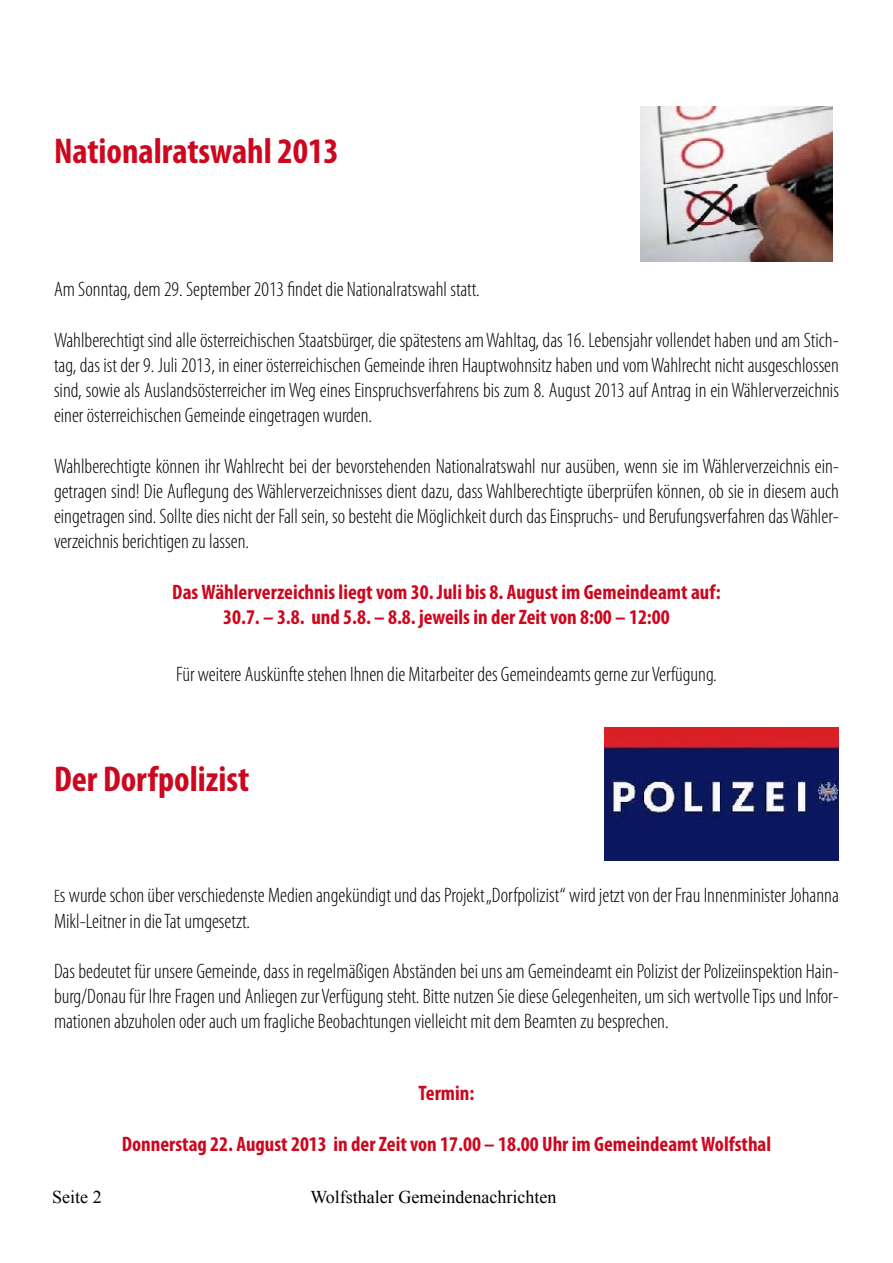
<style>
.page{position:relative;width:893px;height:1263px;background:#fff}
.page>*{position:absolute;margin:0;border:0;box-sizing:border-box;transform-origin:0 0}
.t1{font:700 condensed 36px "Myriad Pro";color:#cc071e}
.t2{font:300 condensed 21px/25.2px "Myriad Pro";color:#000;text-align:justify}
.t3{font:700 condensed 21px/25.2px "Myriad Pro";color:#cc071e;text-align:center}
.t4{font:18px "Times New Roman";color:#000}
.s1{font-size:18px}
</style>
<div class="page">
<img style="left:641px;top:106px;width:191px;height:156px">
<img style="left:604px;top:727px;width:235px;height:133px">
<h1 class="t1" style="left:54px;top:129px;width:286px">Nationalratswahl 2013</h1>
<p class="t2" style="left:54px;top:277px;width:427px">Am Sonntag, dem 29. September 2013 findet die Nationalratswahl statt.</p>
<p class="t2" style="left:54px;top:327px;width:786px">Wahlberechtigt sind alle österreichischen Staatsbürger, die spätestens am Wahltag, das 16. Lebensjahr vollendet haben und am Stich&shy;tag, das ist der 9. Juli 2013, in einer österreichischen Gemeinde ihren Hauptwohnsitz haben und vom Wahlrecht nicht ausgeschlossen sind, sowie als Auslandsösterreicher im Weg eines Einspruchsverfahrens bis zum 8. August 2013 auf Antrag in ein Wählerverzeichnis einer österreichischen Gemeinde eingetragen wurden.</p>
<p class="t2" style="left:54px;top:453px;width:786px">Wahlberechtigte können ihr Wahlrecht bei der bevorstehenden Nationalratswahl nur ausüben, wenn sie im Wählerverzeichnis ein&shy;getragen sind! Die Auflegung des Wählerverzeichnisses dient dazu, dass Wahlberechtigte überprüfen können, ob sie in diesem auch eingetragen sind. Sollte dies nicht der Fall sein, so besteht die Möglichkeit durch das Einspruchs- und Berufungsverfahren das Wähler&shy;verzeichnis berichtigen zu lassen.</p>
<p class="t3" style="left:172px;top:579px;width:550px">Das Wählerverzeichnis liegt vom 30. Juli bis 8. August im Gemeindeamt auf:<br>30.7. – 3.8. und 5.8. – 8.8. jeweils in der Zeit von 8:00 – 12:00</p>
<p class="t2" style="left:176px;top:662px;width:542px">Für weitere Auskünfte stehen Ihnen die Mitarbeiter des Gemeindeamts gerne zur Verfügung.</p>
<h1 class="t1" style="left:54px;top:756px;width:197px">Der Dorfpolizist</h1>
<p class="t2" style="left:54px;top:883px;width:786px"><span class="s1">E</span>s wurde schon über verschiedenste Medien angekündigt und das Projekt „Dorfpolizist“ wird jetzt von der Frau Innenminister Johanna<br>Mikl-Leitner in die Tat umgesetzt.</p>
<p class="t2" style="left:54px;top:958px;width:786px">Das bedeutet für unsere Gemeinde, dass in regelmäßigen Abständen bei uns am Gemeindeamt ein Polizist der Polizeiinspektion Hain&shy;burg/Donau für Ihre Fragen und Anliegen zur Verfügung steht. Bitte nutzen Sie diese Gelegenheiten, um sich wertvolle Tips und Infor&shy;mationen abzuholen oder auch um fragliche Beobachtungen vielleicht mit dem Beamten zu besprechen.</p>
<p class="t3" style="left:419px;top:1080px;width:57px">Termin:</p>
<p class="t3" style="left:122px;top:1131px;width:651px">Donnerstag 22. August 2013 in der Zeit von 17.00 – 18.00 Uhr im Gemeindeamt Wolfsthal</p>
<p class="t4" style="left:52px;top:1185px;width:37px">Seite</p>
<p class="t4" style="left:310px;top:1185px;width:247px">Wolfsthaler Gemeindenachrichten</p>
</div>
